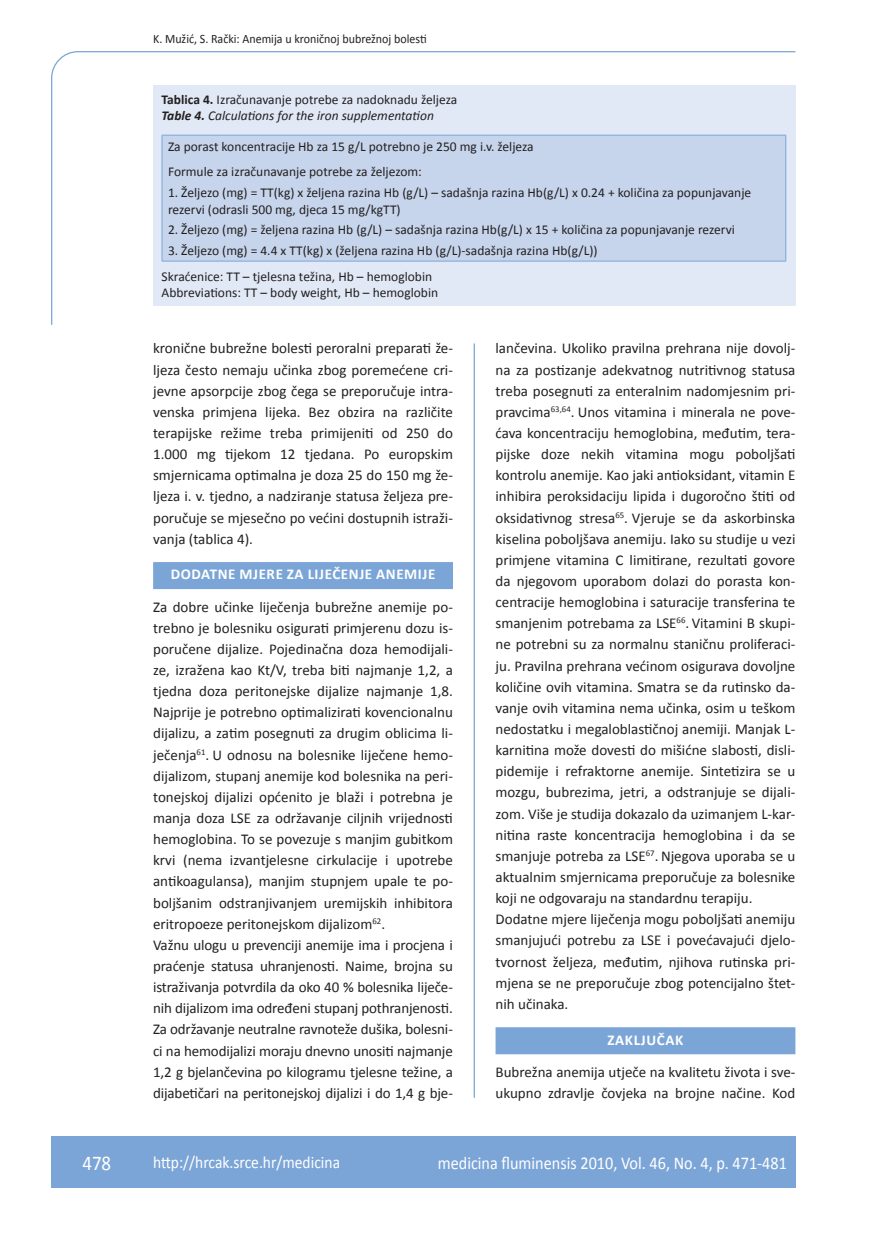
<style>
.page{position:relative;width:872px;height:1234px;background:#fff}
.page>*{position:absolute;margin:0;border:0;box-sizing:border-box;transform-origin:0 0}
.t1{font:21px "Calibri";color:#fff;scale:.9 1}
.t2{font:18px "Calibri";color:#fff;scale:.9 1}
.t3{font:17.25px "Calibri";color:#fff;scale:.9 1}
.t4{font:15px/21.1px "Calibri";color:#231f20}
.t5{font:700 15px "Calibri";letter-spacing:.04em;color:#fff}
.t6{font:13.5px/16.5px "Calibri";color:#231f20}
.t7{font:12.75px "Calibri";color:#231f20;scale:.94 1}
.s1{font-weight:700}
.s2{font-weight:700;font-style:italic}
.s3{font-style:italic}
</style>
<div class="page">
<svg style="left:51px;top:51px;width:745px;height:274px"></svg>
<hr style="left:473px;top:343px;width:2px;height:754px;background:#7ca5d7">
<div style="left:51px;top:1135px;width:744px;height:51px;background:#7ca5d7"></div>
<div style="left:153px;top:562px;width:300px;height:27px;background:#7ca5d7"></div>
<div style="left:495px;top:1026px;width:300px;height:27px;background:#7ca5d7"></div>
<div style="left:153px;top:85px;width:642px;height:220px;background:#e1e9f6"></div>
<div style="left:162px;top:135px;width:623px;height:126px;background:#c6d5ec"></div>
<hr style="left:162px;top:135px;width:624px;height:1px;background:#7ca5d7">
<hr style="left:162px;top:135px;width:1px;height:126px;background:#7ca5d7">
<hr style="left:785px;top:135px;width:1px;height:126px;background:#7ca5d7">
<hr style="left:162px;top:261px;width:624px;height:1px;background:#7ca5d7">
<p class="t7" style="left:153px;top:30px;width:292px">K. Mužić, S. Rački: Anemija u kroničnoj bubrežnoj bolesti</p>
<p class="t6" style="left:162px;top:90px;width:297px"><span class="s1">Tablica 4.</span> Izračunavanje potrebe za nadoknadu željeza<br><span class="s2">Table 4.</span> <span class="s3">Calculations for the iron supplementation</span></p>
<p class="t6" style="left:168px;top:134px;width:367px;line-height:25px">Za porast koncentracije Hb za 15 g/L potrebno je 250 mg i.v. željeza<br>Formule za izračunavanje potrebe za željezom:</p>
<p class="t6" style="left:168px;top:184px;width:585px">1. Željezo (mg) = TT(kg) x željena razina Hb (g/L) – sadašnja razina Hb(g/L) x 0.24 + količina za popunjavanje rezervi (odrasli 500 mg, djeca 15 mg/kgTT)</p>
<p class="t6" style="left:168px;top:221px;width:568px">2. Željezo (mg) = željena razina Hb (g/L) – sadašnja razina Hb(g/L) x 15 + količina za popunjavanje rezervi</p>
<p class="t6" style="left:162px;top:237px;width:437px;line-height:25.3px;text-indent:6px">3. Željezo (mg) = 4.4 x TT(kg) x (željena razina Hb (g/L)-sadašnja razina Hb(g/L))<br>Skraćenice: TT – tjelesna težina, Hb – hemoglobin</p>
<p class="t6" style="left:162px;top:283px;width:278px">Abbreviations: TT – body weight, Hb – hemoglobin</p>
<p class="t4" style="left:153px;top:337px;width:301px;text-align:justify">kronične bubrežne bolesti peroralni preparati že&shy;ljeza često nemaju učinka zbog poremećene cri&shy;jevne apsorpcije zbog čega se preporučuje intra&shy;venska primjena lijeka. Bez obzira na različite terapijske režime treba primijeniti od 250 do 1.000 mg tijekom 12 tjedana. Po europskim smjernicama optimalna je doza 25 do 150 mg že&shy;ljeza i. v. tjedno, a nadziranje statusa željeza pre&shy;poručuje se mjesečno po većini dostupnih istraži&shy;vanja (tablica 4).</p>
<p class="t5" style="left:171px;top:565px;width:11px">DOD</p>
<p class="t5" style="left:201px;top:565px;width:234px">ATNE MJERE ZA LIJEČENJE ANEMIJE</p>
<p class="t4" style="left:153px;top:595px;width:301px">Za dobre učinke liječenja bubrežne anemije po&shy;trebno je bolesniku osigurati primjerenu dozu is&shy;poručene dijalize. Pojedinačna doza hemodijali&shy;ze, izražena kao Kt/V, treba biti najmanje 1,2, a tjedna doza peritonejske dijalize najmanje 1,8.<br>Najprije je potrebno optimalizirati kovencionalnu dijalizu, a zatim posegnuti za drugim oblicima li&shy;ječenja<sup>61</sup>. U odnosu na bolesnike liječene hemo&shy;dijalizom, stupanj anemije kod bolesnika na peri&shy;tonejskoj dijalizi općenito je blaži i potrebna je manja doza LSE za održavanje ciljnih vrijednosti hemoglobina. To se povezuje s manjim gubitkom krvi (nema izvantjelesne cirkulacije i upotrebe antikoagulansa), manjim stupnjem upale te po&shy;boljšanim odstranjivanjem uremijskih inhibitora eritropoeze peritonejskom dijalizom<sup>62</sup>.<br>Važnu ulogu u prevenciji anemije ima i procjena i praćenje statusa uhranjenosti. Naime, brojna su istraživanja potvrdila da oko 40 % bolesnika liječe&shy;nih dijalizom ima određeni stupanj pothranjenosti.<br>Za održavanje neutralne ravnoteže dušika, bolesni&shy;ci na hemodijalizi moraju dnevno unositi najmanje 1,2 g bjelančevina po kilogramu tjelesne težine, a dijabetičari na peritonejskoj dijalizi i do 1,4 g bje-</p>
<p class="t4" style="left:495px;top:337px;width:301px">lančevina. Ukoliko pravilna prehrana nije dovolj&shy;na za postizanje adekvatnog nutritivnog statusa treba posegnuti za enteralnim nadomjesnim pri&shy;pravcima<sup>63,64</sup>. Unos vitamina i minerala ne pove&shy;ćava koncentraciju hemoglobina, međutim, tera&shy;pijske doze nekih vitamina mogu poboljšati kontrolu anemije. Kao jaki antioksidant, vitamin E inhibira peroksidaciju lipida i dugoročno štiti od oksidativnog stresa<sup>65</sup>. Vjeruje se da askorbinska kiselina poboljšava anemiju. Iako su studije u vezi primjene vitamina C limitirane, rezultati govore da njegovom uporabom dolazi do porasta kon&shy;centracije hemoglobina i saturacije transferina te smanjenim potrebama za LSE<sup>66</sup>. Vitamini B skupi&shy;ne potrebni su za normalnu staničnu proliferaci&shy;ju. Pravilna prehrana većinom osigurava dovoljne količine ovih vitamina. Smatra se da rutinsko da&shy;vanje ovih vitamina nema učinka, osim u teškom nedostatku i megaloblastičnoj anemiji. Manjak L&shy;karnitina može dovesti do mišićne slabosti, disli&shy;pidemije i refraktorne anemije. Sintetizira se u mozgu, bubrezima, jetri, a odstranjuje se dijali&shy;zom. Više je studija dokazalo da uzimanjem L-kar&shy;nitina raste koncentracija hemoglobina i da se smanjuje potreba za LSE<sup>67</sup>. Njegova uporaba se u aktualnim smjernicama preporučuje za bolesnike koji ne odgovaraju na standardnu terapiju.<br>Dodatne mjere liječenja mogu poboljšati anemiju smanjujući potrebu za LSE i povećavajući djelo&shy;tvornost željeza, međutim, njihova rutinska pri&shy;mjena se ne preporučuje zbog potencijalno štet&shy;nih učinaka.</p>
<p class="t5" style="left:607px;top:1030px;width:76px">ZAKLJUČAK</p>
<p class="t4" style="left:495px;top:1060px;width:301px">Bubrežna anemija utječe na kvalitetu života i sve&shy;ukupno zdravlje čovjeka na brojne načine. Kod</p>
<h1 class="t1" style="left:82px;top:1149px;width:33px">478</h1>
<p class="t3" style="left:153px;top:1150px;width:209px">http://hrcak.srce.hr/medicina</p>
<p class="t2" style="left:438px;top:1151px;width:389px">medicina fluminensis 2010, Vol. 46, No. 4, p. 471-481</p>
</div>
